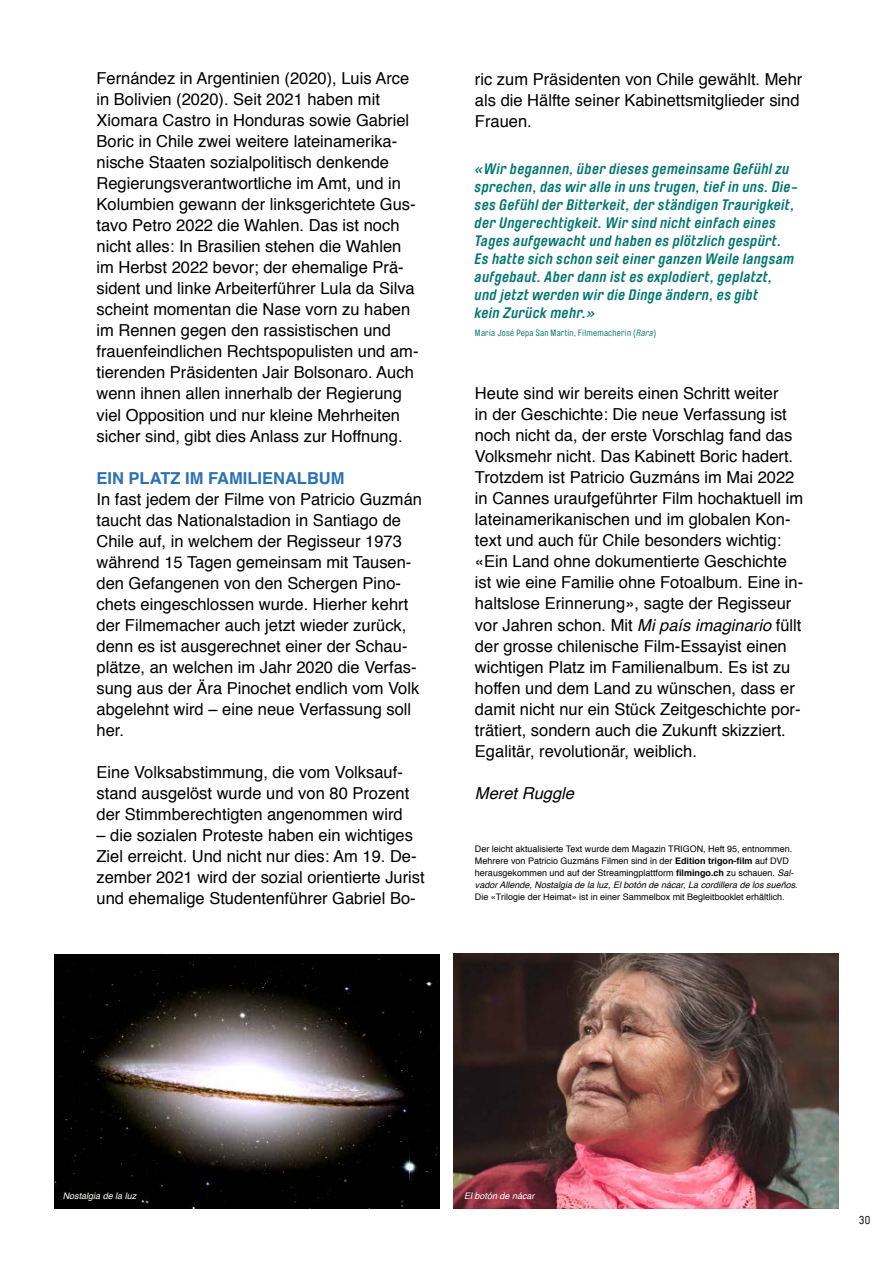
<style>
.page{position:relative;width:893px;height:1263px;background:#fff}
.page>*{position:absolute;margin:0;border:0;box-sizing:border-box;transform-origin:0 0}
.t1{font:16.5px/21px "Helvetica";color:#000}
.t2{font:700 16.5px "Helvetica";color:#2a72b4}
.t3{font:italic 16.5px "Helvetica";color:#000}
.t4{font:italic 700 15px/18px "Brauer Neue";letter-spacing:.03em;color:#007671}
.t5{font:11.25px "Brauer Neue";color:#000}
.t6{font:9px/12px "Helvetica";color:#000}
.t7{font:9px "Brauer Neue";letter-spacing:.03em;color:#007671}
.t8{font:italic 9px "Helvetica";color:#fffffd}
.s1{font-style:italic}
.s2{font-weight:700}
</style>
<div class="page">
<img style="left:54px;top:954px;width:385px;height:255px">
<img style="left:454px;top:954px;width:385px;height:254px">
<p class="t1" style="left:97px;top:69px;width:323px">Fernández in Argentinien (2020), Luis Arce in Bolivien (2020). Seit 2021 haben mit Xiomara Castro in Honduras sowie Gabriel Boric in Chile zwei weitere lateinamerika&shy;nische Staaten sozialpolitisch denkende Regierungsverantwortliche im Amt, und in Kolumbien gewann der linksgerichtete Gus&shy;tavo Petro 2022 die Wahlen. Das ist noch nicht alles: In Brasilien stehen die Wahlen im Herbst 2022 bevor; der ehemalige Prä&shy;sident und linke Arbeiterführer Lula da Silva scheint momentan die Nase vorn zu haben im Rennen gegen den rassistischen und frauenfeindlichen Rechtspopulisten und am&shy;tierenden Präsidenten Jair Bolsonaro. Auch wenn ihnen allen innerhalb der Regierung viel Opposition und nur kleine Mehrheiten sicher sind, gibt dies Anlass zur Hoffnung.</p>
<p class="t2" style="left:97px;top:464px;width:250px">EIN PLATZ IM FAMILIENALBUM</p>
<p class="t1" style="left:97px;top:489px;width:327px">In fast jedem der Filme von Patricio Guzmán taucht das Nationalstadion in Santiago de Chile auf, in welchem der Regisseur 1973 während 15 Tagen gemeinsam mit Tausen&shy;den Gefangenen von den Schergen Pino&shy;chets eingeschlossen wurde. Hierher kehrt der Filmemacher auch jetzt wieder zurück, denn es ist ausgerechnet einer der Schau&shy;plätze, an welchen im Jahr 2020 die Verfas&shy;sung aus der Ära Pinochet endlich vom Volk abgelehnt wird – eine neue Verfassung soll her.</p>
<p class="t1" style="left:97px;top:762px;width:314px">Eine Volksabstimmung, die vom Volksauf&shy;stand ausgelöst wurde und von 80 Prozent der Stimmberechtigten angenommen wird</p>
<p class="t1" style="left:97px;top:825px;width:330px">– die sozialen Proteste haben ein wichtiges Ziel erreicht. Und nicht nur dies: Am 19. De&shy;zember 2021 wird der sozial orientierte Jurist und ehemalige Studentenführer Gabriel Bo-</p>
<p class="t1" style="left:475px;top:69px;width:329px">ric zum Präsidenten von Chile gewählt. Mehr als die Hälfte seiner Kabinettsmitglieder sind<br>Frauen.</p>
<p class="t4" style="left:475px;top:160px;width:324px">«Wir begannen, über dieses gemeinsame Gefühl zu sprechen, das wir alle in uns trugen, tief in uns. Die&shy;ses Gefühl der Bitterkeit, der ständigen Traurigkeit, der Ungerechtigkeit. Wir sind nicht einfach eines Tages aufgewacht und haben es plötzlich gespürt.<br>Es hatte sich schon seit einer ganzen Weile langsam aufgebaut. Aber dann ist es explodiert, geplatzt, und jetzt werden wir die Dinge ändern, es gibt<br>kein Zurück mehr.»</p>
<p class="t7" style="left:475px;top:328px;width:183px">María José Pepa San Martín, Filmemacherin (<span class="s1">Rara</span>)</p>
<p class="t1" style="left:475px;top:384px;width:330px">Heute sind wir bereits einen Schritt weiter<br>in der Geschichte: Die neue Verfassung ist noch nicht da, der erste Vorschlag fand das Volksmehr nicht. Das Kabinett Boric hadert.<br>Trotzdem ist Patricio Guzmáns im Mai 2022 in Cannes uraufgeführter Film hochaktuell im lateinamerikanischen und im globalen Kon&shy;text und auch für Chile besonders wichtig: «Ein Land ohne dokumentierte Geschichte ist wie eine Familie ohne Fotoalbum. Eine in&shy;haltslose Erinnerung», sagte der Regisseur vor Jahren schon. Mit <span class="s1">Mi país imaginario</span> füllt der grosse chilenische Film-Essayist einen wichtigen Platz im Familienalbum. Es ist zu hoffen und dem Land zu wünschen, dass er damit nicht nur ein Stück Zeitgeschichte por&shy;trätiert, sondern auch die Zukunft skizziert.<br>Egalitär, revolutionär, weiblich.</p>
<p class="t3" style="left:475px;top:780px;width:101px">Meret Ruggle</p>
<p class="t6" style="left:475px;top:843px;width:324px">Der leicht aktualisierte Text wurde dem Magazin TRIGON, Heft 95, entnommen.<br>Mehrere von Patricio Guzmáns Filmen sind in der <span class="s2">Edition trigon-film</span> auf DVD herausgekommen und auf der Streamingplattform <span class="s2">filmingo.ch</span> zu schauen. <span class="s1">Sal&shy;vador Allende, Nostalgia de la luz, El botón de nácar, La cordillera de los sueños</span>.<br>Die «Trilogie der Heimat» ist in einer Sammelbox mit Begleitbooklet erhältlich.</p>
<p class="t8" style="left:63px;top:1189px;width:75px">Nostalgia de la luz</p>
<p class="t8" style="left:464px;top:1189px;width:72px">El botón de nácar</p>
<p class="t5" style="left:859px;top:1214px;width:13px">30</p>
</div>
